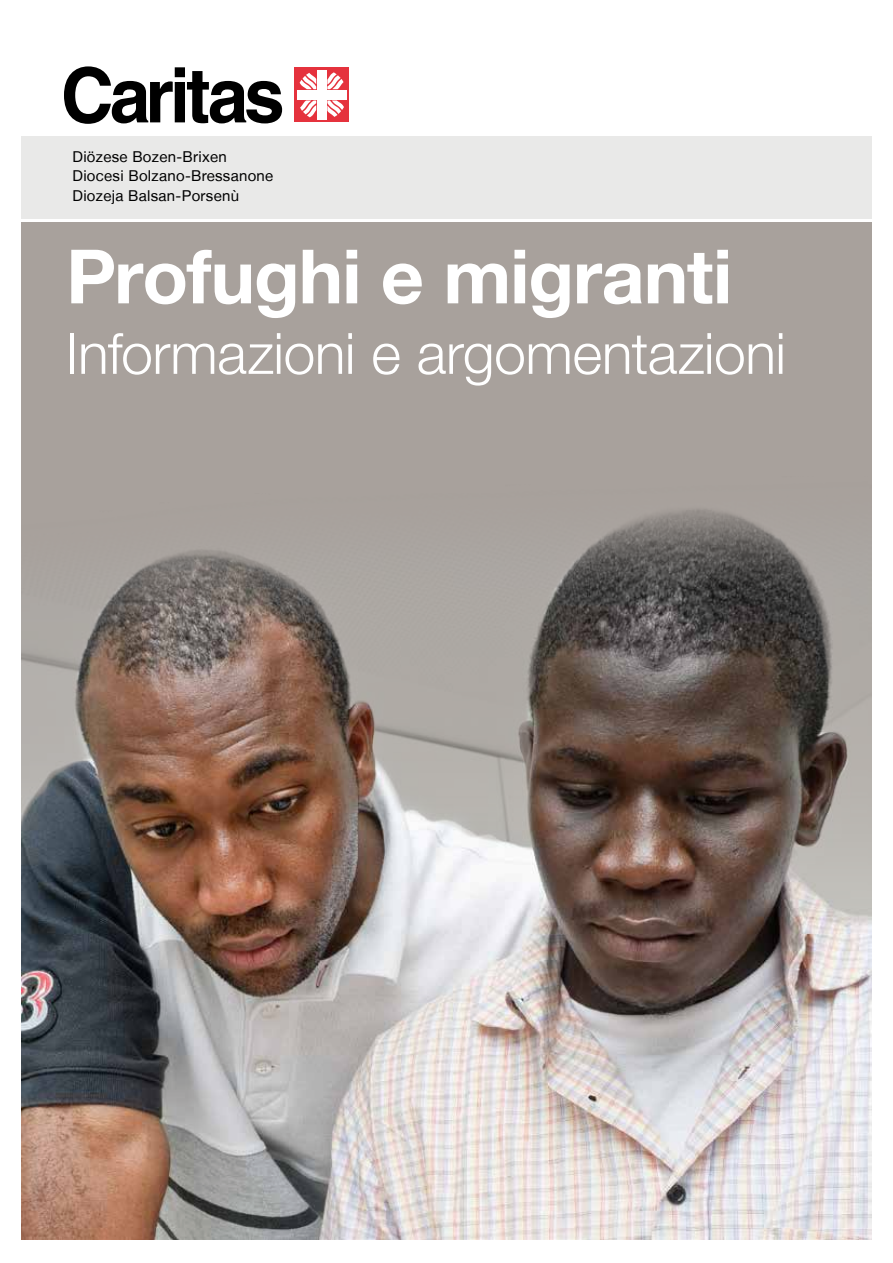
<style>
.page{position:relative;width:893px;height:1263px;background:#fff}
.page>*{position:absolute;margin:0;border:0;box-sizing:border-box;transform-origin:0 0}
.t1{font:700 75px "Helvetica Neue LT";letter-spacing:-.015em;color:#fff}
.t2{font:300 57px "Helvetica Neue LT";letter-spacing:-.01em;color:#fff}
.t3{font:15px/19.5px "Helvetica Neue LT";letter-spacing:.02em;color:#000}
</style>
<div class="page">
<div style="left:21px;top:222px;width:851px;height:1017px;background:#a8a19c"></div>
<img style="left:21px;top:509px;width:851px;height:730px">
<svg style="left:64px;top:66px;width:218px;height:58px"></svg>
<div style="left:295px;top:67px;width:54px;height:55px;background:#e5323d"></div>
<div style="left:297px;top:90px;width:49px;height:10px;background:#fff"></div>
<div style="left:317px;top:70px;width:9px;height:50px;background:#fff"></div>
<svg style="left:300px;top:73px;width:16px;height:16px"></svg>
<svg style="left:327px;top:72px;width:17px;height:17px"></svg>
<svg style="left:327px;top:100px;width:17px;height:17px"></svg>
<svg style="left:300px;top:100px;width:16px;height:17px"></svg>
<div style="left:21px;top:136px;width:851px;height:83px;background:#e9e9e8"></div>
<p class="t3" style="left:72px;top:146px;width:202px">Diözese Bozen-Brixen<br>Diocesi Bolzano-Bressanone<br>Diozeja Balsan-Porsenù</p>
<h1 class="t1" style="left:66px;top:230px;width:668px">Profughi e migranti</h1>
<h2 class="t2" style="left:66px;top:319px;width:721px">Informazioni e argomentazioni</h2>
</div>
